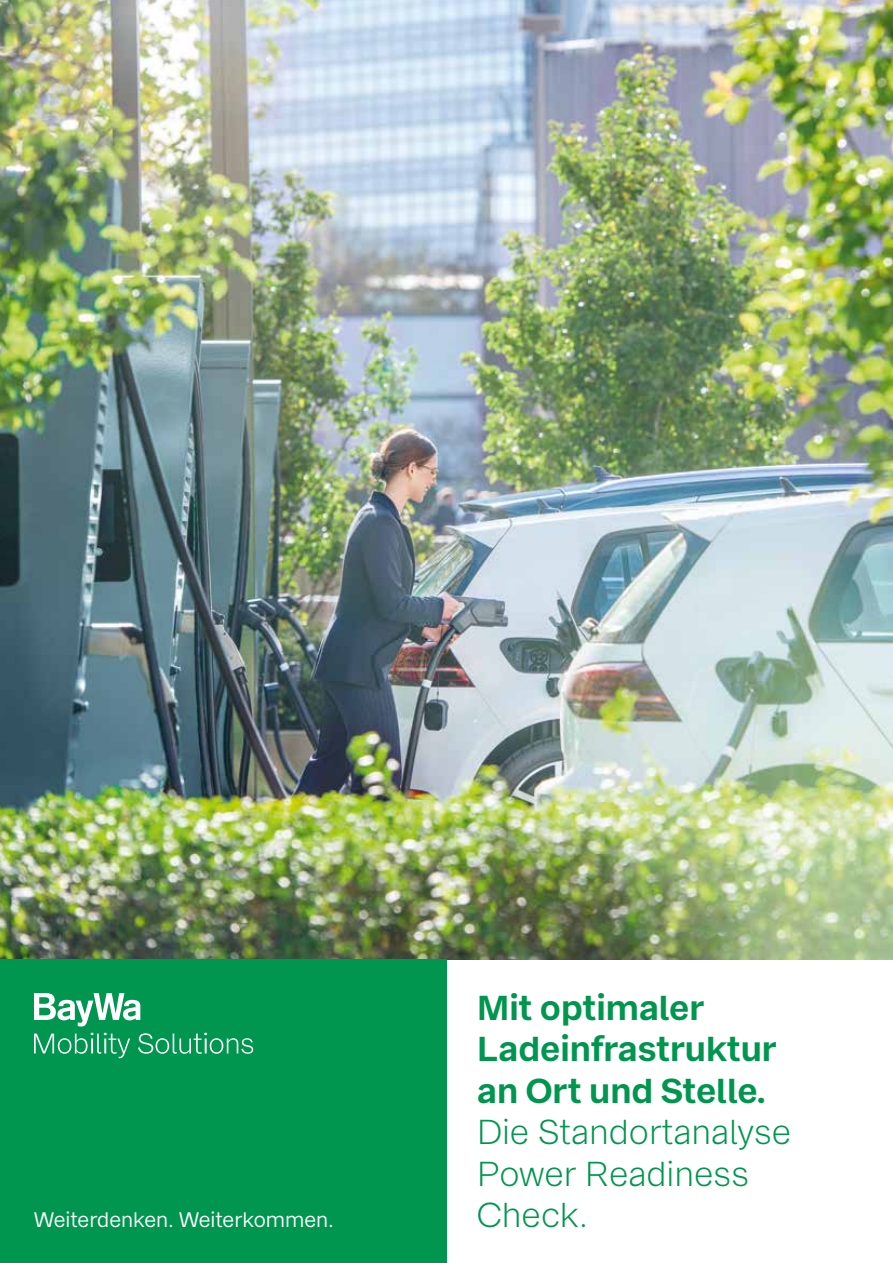
<style>
.page{position:relative;width:893px;height:1263px;background:#fff}
.page>*{position:absolute;margin:0;border:0;box-sizing:border-box;transform-origin:0 0}
.t1{font:700 34.5px/41.5px "Bay Wa Sans";color:#00964f}
.t2{font:300 34.5px/41.5px "Bay Wa Sans";color:#00964f}
.t3{font:21px "Bay Wa Sans";color:#fff}
</style>
<div class="page">
<img style="left:0;top:0;width:893px;height:959px">
<div style="left:0;top:959px;width:446px;height:304px;background:#00964f"></div>
<svg style="left:34px;top:993px;width:106px;height:33px"></svg>
<svg style="left:34px;top:1033px;width:96px;height:25px"></svg>
<svg style="left:138px;top:1033px;width:115px;height:21px"></svg>
<p class="t1" style="left:477px;top:987px;width:301px">Mit optimaler<br>Ladeinfrastruktur an Ort und Stelle.</p>
<p class="t2" style="left:477px;top:1111px;width:316px">Die Standortanalyse<br>Power Readiness</p>
<p class="t3" style="left:34px;top:1207px;width:301px">Weiterdenken. Weiterkommen.</p>
<p class="t2" style="left:477px;top:1194px;width:112px">Check.</p>
</div>
